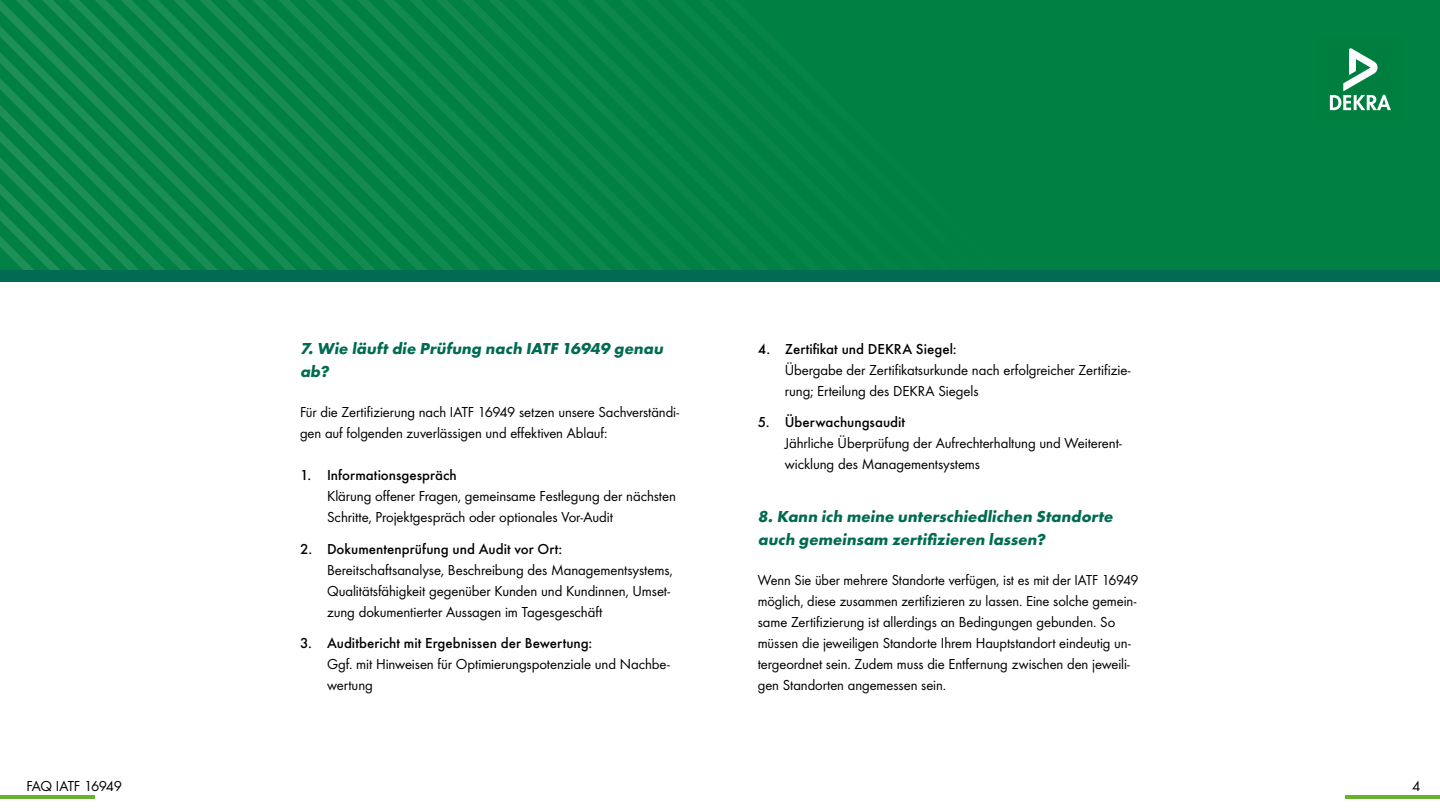
<style>
.page{position:relative;width:1440px;height:810px;background:#fff}
.page>*{position:absolute;margin:0;border:0;box-sizing:border-box;transform-origin:0 0}
.t1{font:700 16.5px/22.5px "Futura PT";color:#006b52}
.t2{font:15px/21px "Futura Boo";letter-spacing:-.005em;color:#000}
.t3{font:500 15px "Futura";color:#000}
.t4{font:15px "Futura Boo";letter-spacing:-.035em;color:#000}
</style>
<div class="page">
<div style="left:0;top:0;width:1440px;height:270px;background:#008143"></div>
<div style="left:0;top:270px;width:1440px;height:12px;background:#006b52"></div>
<hr style="left:1346px;top:795px;width:94px;height:4px;background:#64b32c">
<hr style="left:0;top:795px;width:94px;height:4px;background:#64b32c">
<svg style="left:1330px;top:48px;width:61px;height:62px"></svg>
<svg style="left:299px;top:0;width:375px;height:270px"></svg>
<p class="t1" style="left:300px;top:337px;width:367px">7.Wie läuft die Prüfung nach IATF 16949 genau ab?</p>
<p class="t2" style="left:300px;top:401px;width:381px">Für die Zertifizierung nach IATF 16949 setzen unsere Sachverständi&shy;gen auf folgenden zuverlässigen und effektiven Ablauf:</p>
<p class="t3" style="left:300px;top:464px;width:158px">1. Informationsgespräch</p>
<p class="t2" style="left:327px;top:485px;width:350px">Klärung offener Fragen, gemeinsame Festlegung der nächsten<br>Schritte, Projektgespräch oder optionales Vor-Audit</p>
<p class="t3" style="left:300px;top:537px;width:264px">2. Dokumentenprüfung und Audit vor Ort:</p>
<p class="t2" style="left:327px;top:558px;width:347px">Bereitschaftsanalyse, Beschreibung des Managementsystems,<br>Qualitätsfähigkeit gegenüber Kunden und Kundinnen, Umset&shy;zung dokumentierter Aussagen im Tagesgeschäft</p>
<p class="t3" style="left:300px;top:632px;width:294px">3. Auditbericht mit Ergebnissen der Bewertung:</p>
<p class="t2" style="left:327px;top:653px;width:344px">Ggf. mit Hinweisen für Optimierungspotenziale und Nachbe&shy;wertung</p>
<p class="t3" style="left:758px;top:338px;width:200px">4. Zertifikat und DEKRA Siegel:</p>
<p class="t2" style="left:785px;top:359px;width:347px">Übergabe der Zertifikatsurkunde nach erfolgreicher Zertifizie&shy;rung; Erteilung des DEKRA Siegels</p>
<p class="t3" style="left:758px;top:411px;width:149px">5. Überwachungsaudit</p>
<p class="t2" style="left:785px;top:432px;width:339px">Jährliche Überprüfung der Aufrechterhaltung und Weiterent&shy;wicklung des Managementsystems</p>
<p class="t1" style="left:758px;top:505px;width:360px">8.Kann ich meine unterschiedlichen Standorte auch gemeinsam zertifizieren lassen?</p>
<p class="t2" style="left:758px;top:569px;width:382px">Wenn Sie über mehrere Standorte verfügen, ist es mit der IATF 16949 möglich, diese zusammen zertifizieren zu lassen. Eine solche gemein&shy;same Zertifizierung ist allerdings an Bedingungen gebunden. So müssen die jeweiligen Standorte Ihrem Hauptstandort eindeutig un&shy;tergeordnet sein. Zudem muss die Entfernung zwischen den jeweili&shy;gen Standorten angemessen sein.</p>
<p class="t4" style="left:26px;top:775px;width:97px">FAQ IATF 16949</p>
<p class="t2" style="left:1412px;top:774px;width:10px">4</p>
</div>
